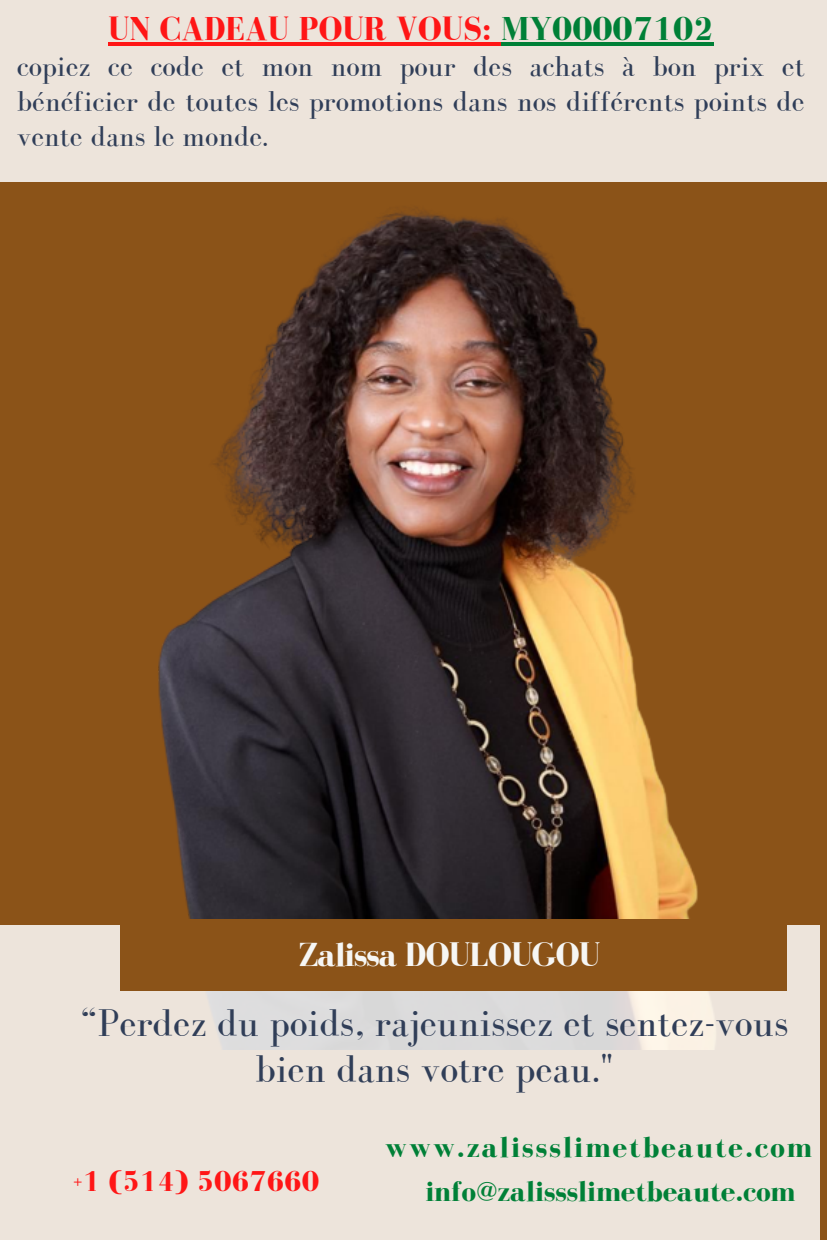
<style>
.page{position:relative;width:827px;height:1240px;background:#fff}
.page>*{position:absolute;margin:0;border:0;box-sizing:border-box;transform-origin:0 0}
.t1{font:39.75px/46.2px "Bodoni FLF";color:#303e58;text-align:center}
.t2{font:700 34.5px "Bodoni FLF";letter-spacing:-.03em;color:#f6f6f4}
.t3{font:700 34.05px "Bodoni FLF";color:#ff1616}
.t4{font:700 29.85px "Bodoni FLF";letter-spacing:.07em;color:#008037}
.t5{font:29.55px/34.8px "Bodoni FLF";color:#303e58;text-align:justify}
.t6{font:700 29.55px "Bodoni FLF";color:#ff1616}
.t7{font:700 29.4px "Bodoni FLF";color:#008037}
.s1{color:#008037}
</style>
<div class="page">
<div style="left:0;top:0;width:819px;height:1217px;background:#8b5318"></div>
<img style="left:158px;top:181px;width:583px;height:738px">
<svg style="left:0;top:926px;width:819px;height:314px;fill:#ede4db"></svg>
<div style="left:120px;top:919px;width:667px;height:72px;background:#8b5318"></div>
<div style="left:0;top:0;width:382px;height:181px;background:#ede4db"></div>
<div style="left:383px;top:0;width:384px;height:181px;background:#ede4db"></div>
<div style="left:768px;top:0;width:59px;height:181px;background:#ede4db"></div>
<hr style="left:108px;top:42px;width:393px;height:4px;background:#ff1616">
<hr style="left:501px;top:42px;width:212px;height:4px;background:#008037">
<p class="t3" style="left:108px;top:10px;width:607px">UN CADEAU POUR VOUS: <span class="s1">MY00007102</span></p>
<p class="t5" style="left:17px;top:49px;width:789px">copiez ce code et mon nom pour des achats à bon prix et bénéficier de toutes les promotions dans nos différents points de vente dans le monde.</p>
<p class="t2" style="left:298px;top:936px;width:304px">Zalissa DOULOUGOU</p>
<p class="t1" style="left:80px;top:999px;width:710px">“Perdez du poids, rajeunissez et sentez-vous bien dans votre peau."</p>
<p class="t4" style="left:385px;top:1131px;width:429px">www.zalissslimetbeaute.com</p>
<p class="t6" style="left:73px;top:1165px;width:248px">+1 (514) 5067660</p>
<p class="t7" style="left:425px;top:1175px;width:371px">info@zalissslimetbeaute.com</p>
</div>
